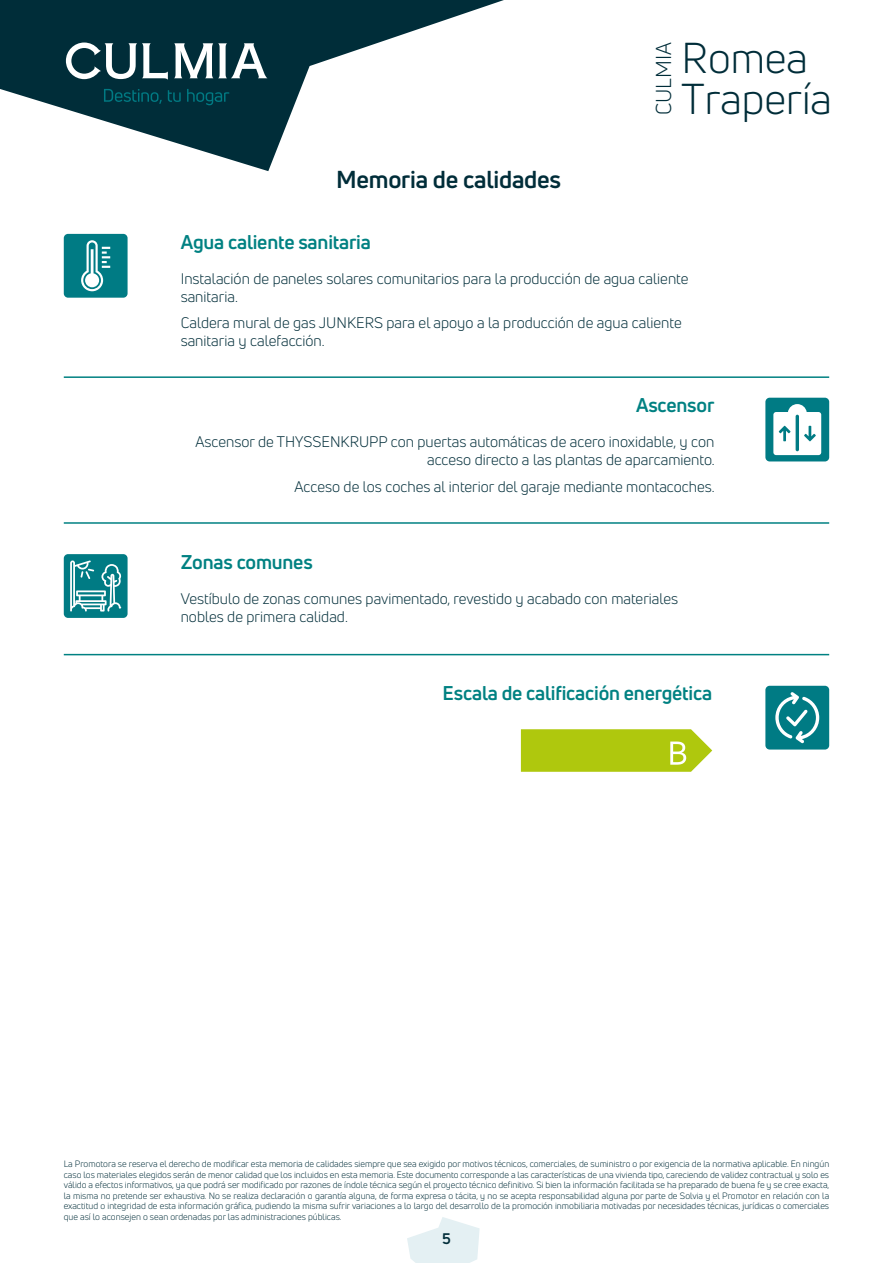
<style>
.page{position:relative;width:893px;height:1263px;background:#fff}
.page>*{position:absolute;margin:0;border:0;box-sizing:border-box;transform-origin:0 0}
.t1{font:42.3px/41.4px "Uni Neue";color:#002d39}
.t2{font:700 24px "Uni Neue";letter-spacing:-.01em;color:#002d39}
.t3{font:21.15px "Uni Neue";color:#002d39}
.t4{font:700 19.5px "Uni Neue";letter-spacing:-.01em;color:#008182}
.t5{font:15px/18px "Uni Neue";color:#002d39}
.t6{font:700 15px "Uni Neue";color:#002d39}
.t7{font:9px/10.5px "Uni Neue";color:#002d39;text-align:justify}
</style>
<div class="page">
<svg style="left:0;top:0;width:504px;height:171px"></svg>
<svg style="left:407px;top:1217px;width:73px;height:46px"></svg>
<svg style="left:174px;top:43px;width:93px;height:35px"></svg>
<svg style="left:66px;top:43px;width:102px;height:37px"></svg>
<svg style="left:104px;top:89px;width:125px;height:16px;background:#003e49"></svg>
<div style="left:765px;top:686px;width:64px;height:63px;background:#007b84;border-radius:4px"></div>
<svg style="left:775px;top:692px;width:44px;height:51px"></svg>
<hr style="left:64px;top:654px;width:765px;height:1px;background:#008182">
<svg style="left:521px;top:729px;width:191px;height:43px;background:#b6cc22"></svg>
<div style="left:64px;top:554px;width:64px;height:64px;background:#007b84;border-radius:4px"></div>
<svg style="left:70px;top:560px;width:52px;height:51px"></svg>
<div style="left:765px;top:398px;width:64px;height:63px;background:#007b84;border-radius:4px"></div>
<svg style="left:773px;top:404px;width:48px;height:51px"></svg>
<div style="left:64px;top:234px;width:64px;height:64px;background:#007b84;border-radius:4px"></div>
<svg style="left:81px;top:240px;width:29px;height:51px"></svg>
<hr style="left:64px;top:376px;width:765px;height:2px;background:#008182">
<hr style="left:64px;top:522px;width:765px;height:2px;background:#008182">
<h2 class="t2" style="left:336px;top:164px;width:226px">Memoria de calidades</h2>
<h3 class="t3" style="left:651px;top:115px;width:74px;rotate:-90deg">CULMIA</h3>
<h1 class="t1" style="left:682px;top:37px;width:152px">Romea<br>Trapería</h1>
<h3 class="t4" style="left:181px;top:229px;width:192px">Agua caliente sanitaria</h3>
<h3 class="t5" style="left:181px;top:269px;width:509px">Instalación de paneles solares comunitarios para la producción de agua caliente sanitaria.</h3>
<h3 class="t5" style="left:181px;top:314px;width:502px">Caldera mural de gas JUNKERS para el apoyo a la producción de agua caliente sanitaria y calefacción.</h3>
<h3 class="t4" style="left:636px;top:393px;width:80px">Ascensor</h3>
<h3 class="t5" style="left:195px;top:433px;width:521px;text-align:right">Ascensor de THYSSENKRUPP con puertas automáticas de acero inoxidable, y con acceso directo a las plantas de aparcamiento.</h3>
<h3 class="t5" style="left:294px;top:477px;width:422px">Acceso de los coches al interior del garaje mediante montacoches.</h3>
<h3 class="t4" style="left:181px;top:549px;width:134px">Zonas comunes</h3>
<h3 class="t5" style="left:181px;top:589px;width:499px">Vestíbulo de zonas comunes pavimentado, revestido y acabado con materiales nobles de primera calidad.</h3>
<h3 class="t4" style="left:443px;top:681px;width:271px">Escala de calificación energética</h3>
<p class="t7" style="left:64px;top:1159px;width:767px">La Promotora se reserva el derecho de modificar esta memoria de calidades siempre que sea exigido por motivos técnicos, comerciales, de suministro o por exigencia de la normativa aplicable. En ningún caso los materiales elegidos serán de menor calidad que los incluidos en esta memoria. Este documento corresponde a las características de una vivienda tipo, careciendo de validez contractual y solo es válido a efectos informativos, ya que podrá ser modificado por razones de índole técnica según el proyecto técnico definitivo. Si bien la información facilitada se ha preparado de buena fe y se cree exacta, la misma no pretende ser exhaustiva. No se realiza declaración o garantía alguna, de forma expresa o tácita, y no se acepta responsabilidad alguna por parte de Solvia y el Promotor en relación con la exactitud o integridad de esta información gráfica, pudiendo la misma sufrir variaciones a lo largo del desarrollo de la promoción inmobiliaria motivadas por necesidades técnicas, jurídicas o comerciales que así lo aconsejen o sean ordenadas por las administraciones públicas.</p>
<h3 class="t6" style="left:442px;top:1229px;width:10px">5</h3>
</div>
